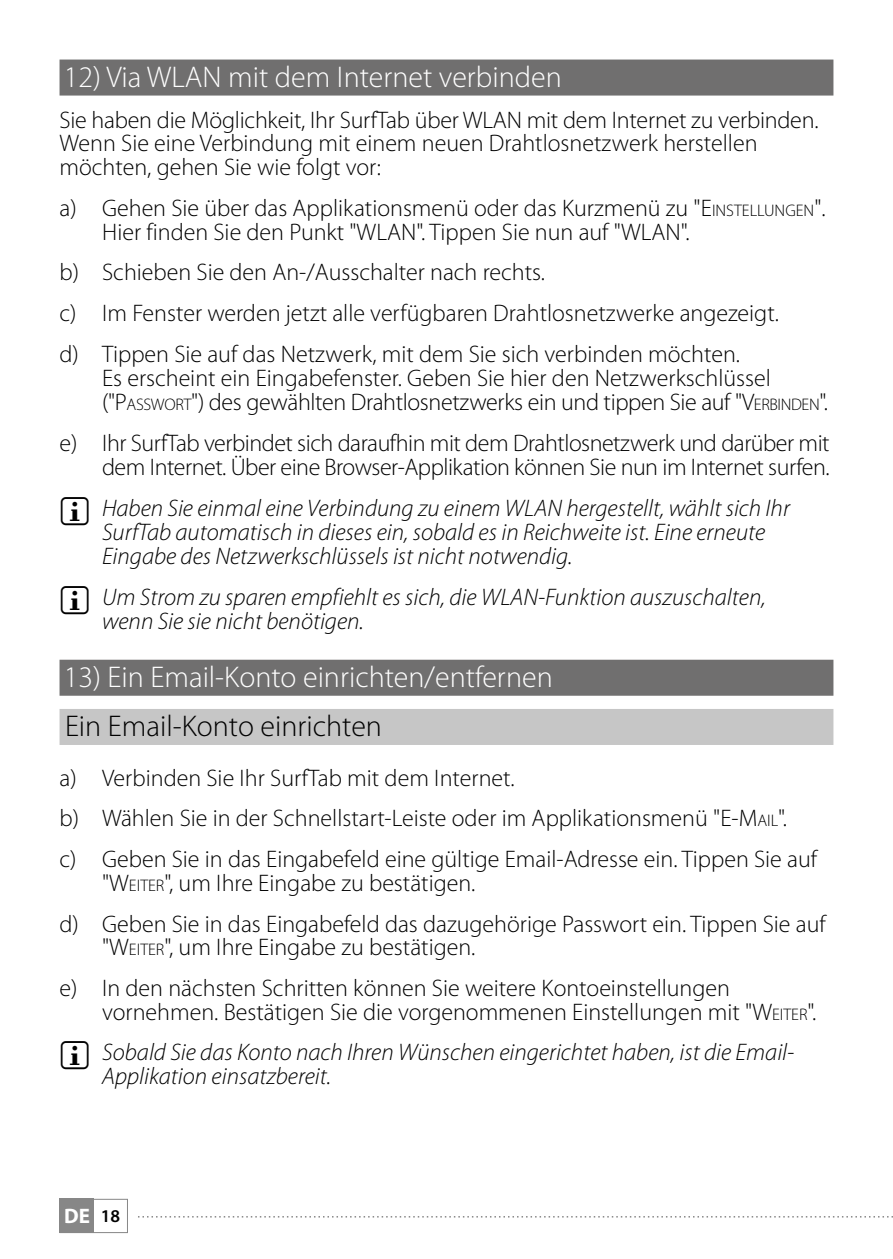
<style>
.page{position:relative;width:893px;height:1259px;background:#fff}
.page>*{position:absolute;margin:0;border:0;box-sizing:border-box;transform-origin:0 0}
.t1{font:300 30px "Myriad Pro";color:#fff}
.t2{font:300 30px "Myriad Pro";color:#000}
.t3{font:300 24px/40.8px "Myriad Pro";color:#000}
.t4{font:italic 300 24px/24px "Myriad Pro";color:#000}
.t5{font:300 24px/24px "Myriad Pro";letter-spacing:-.02em;color:#000;text-align:right}
.t6{font:700 21px "Myriad Pro";color:#fff}
.s1{font-style:inherit}
.s2{font-size:16.8px}
.s3{font-style:normal}
.s4{font-style:normal;font-size:16.8px}
.s5{font-weight:600;font-size:18px;color:#000}
</style>
<div class="page">
<div style="left:60px;top:1199px;width:34px;height:34px;background:#878787"></div>
<div style="left:60px;top:1199px;width:68px;height:34px;border:1px solid #878787"></div>
<svg style="left:138px;top:1216px;width:755px;height:1px"></svg>
<div style="left:60px;top:60px;width:773px;height:36px;background:#706f6f"></div>
<div style="left:60px;top:660px;width:773px;height:36px;background:#706f6f"></div>
<div style="left:60px;top:709px;width:773px;height:36px;background:#c6c6c6"></div>
<p class="t1" style="left:64px;top:61px;width:500px">12) Via WLAN mit dem Internet verbinden</p>
<p class="t3" style="left:60px;top:108px;width:760px;line-height:23.7px">Sie haben die Möglichkeit, Ihr SurfTab über WLAN mit dem Internet zu verbinden.<br>Wenn Sie eine Verbindung mit einem neuen Drahtlosnetzwerk herstellen möchten, gehen Sie wie folgt vor:</p>
<p class="t3" style="left:102px;top:196px;width:725px;line-height:23.7px;text-indent:-43px">a) Gehen Sie über das Applikationsmenü oder das Kurzmenü zu <span class="s1">"E</span><span class="s2">INSTELLUNGEN</span><span class="s1">"</span>.<br>Hier finden Sie den Punkt "<span class="s1">WLAN".</span> Tippen Sie nun auf "<span class="s1">WLAN</span>".</p>
<p class="t3" style="left:60px;top:252px;width:721px">b) Schieben Sie den An-/Ausschalter nach rechts.<br>c) Im Fenster werden jetzt alle verfügbaren Drahtlosnetzwerke angezeigt. d) Tippen Sie auf das Netzwerk, mit dem Sie sich verbinden möchten.</p>
<p class="t3" style="left:102px;top:367px;width:727px;line-height:24px">Es erscheint ein Eingabefenster. Geben Sie hier den Netzwerkschlüssel ("<span class="s1">P</span><span class="s2">ASSWORT</span>") des gewählten Drahtlosnetzwerks ein und tippen Sie auf "<span class="s1">V</span><span class="s2">ERBINDEN</span>".</p>
<p class="t5" style="left:60px;top:432px;width:772px">e) Ihr SurfTab verbindet sich daraufhin mit dem Drahtlosnetzwerk und darüber mit dem Internet. Über eine Browser-Applikation können Sie nun im Internet surfen.</p>
<p class="t4" style="left:102px;top:497px;width:689px">Haben Sie einmal eine Verbindung zu einem WLAN hergestellt, wählt sich Ihr<br>SurfTab automatisch in dieses ein, sobald es in Reichweite ist. Eine erneute<br>Eingabe des Netzwerkschlüssels ist nicht notwendig.</p>
<p class="t4" style="left:102px;top:586px;width:665px">Um Strom zu sparen empfiehlt es sich, die WLAN-Funktion auszuschalten, wenn Sie sie nicht benötigen.</p>
<p class="t1" style="left:64px;top:661px;width:490px">13) Ein Email-Konto einrichten/entfernen</p>
<p class="t2" style="left:65px;top:710px;width:318px">Ein Email-Konto einrichten</p>
<p class="t3" style="left:60px;top:757px;width:759px">a) Verbinden Sie Ihr SurfTab mit dem Internet.<br>b) Wählen Sie in der Schnellstart-Leiste oder im Applikationsmenü "<span class="s1">E-M</span><span class="s2">AIL</span>".<br>c) Geben Sie in das Eingabefeld eine gültige Email-Adresse ein. Tippen Sie auf</p>
<p class="t3" style="left:60px;top:863px;width:768px;text-indent:43px">"<span class="s1">W</span><span class="s2">EITER</span>", um Ihre Eingabe zu bestätigen.<br>d) Geben Sie in das Eingabefeld das dazugehörige Passwort ein. Tippen Sie auf</p>
<p class="t3" style="left:60px;top:927px;width:672px;text-indent:43px">"<span class="s1">W</span><span class="s2">EITER</span>", um Ihre Eingabe zu bestätigen.<br>e) In den nächsten Schritten können Sie weitere Kontoeinstellungen</p>
<p class="t4" style="left:102px;top:992px;width:716px;line-height:40.8px"><span class="s3">vornehmen. Bestätigen Sie die vorgenommenen Einstellungen mit "</span><span class="s3">W</span><span class="s4">EITER</span><span class="s3">".<br></span>Sobald Sie das Konto nach Ihren Wünschen eingerichtet haben, ist die Email-</p>
<p class="t4" style="left:102px;top:1064px;width:231px">Applikation einsatzbereit.</p>
<p class="t6" style="left:64px;top:1202px;width:58px">DE <span class="s5">18</span></p>
</div>
